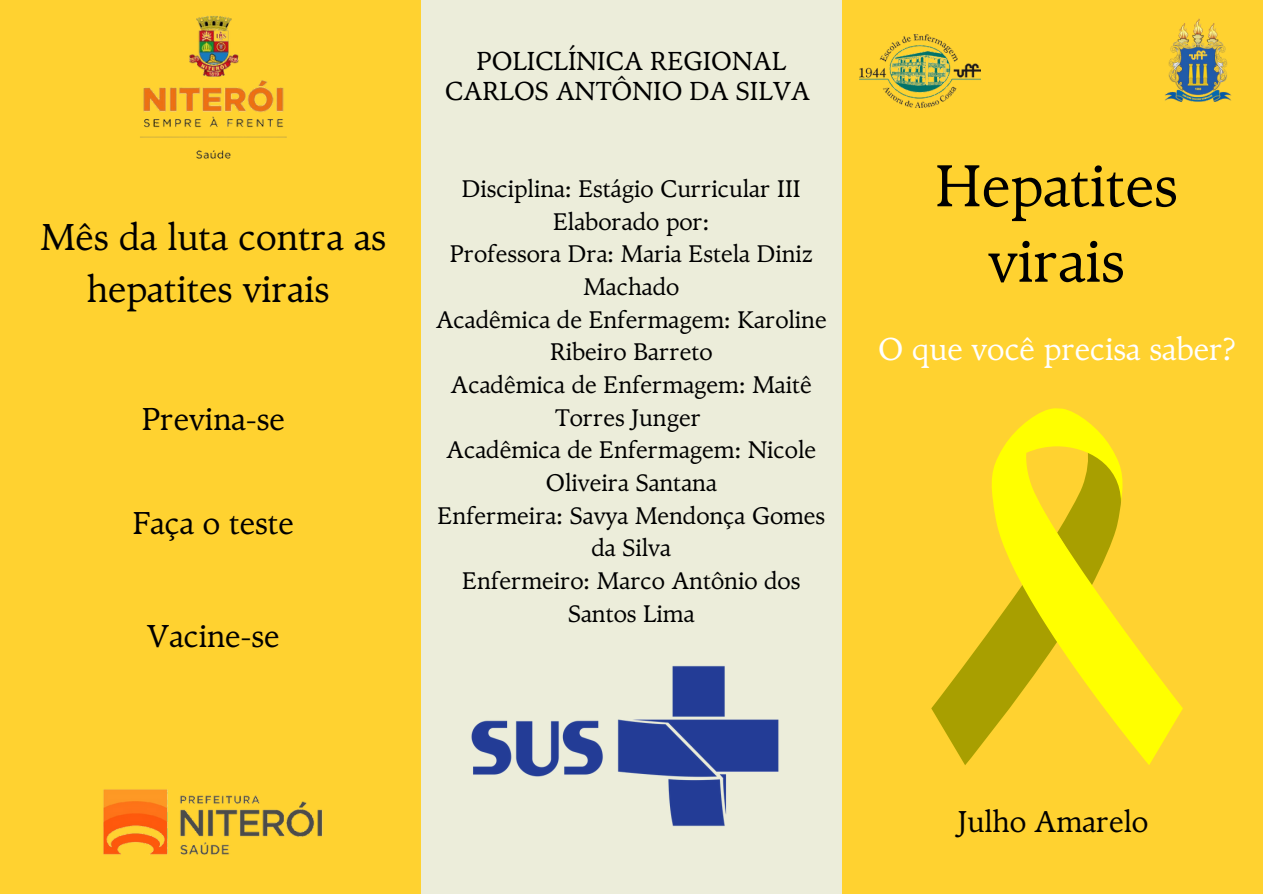
<style>
.page{position:relative;width:1263px;height:894px;background:#fff}
.page>*{position:absolute;margin:0;border:0;box-sizing:border-box;transform-origin:0 0}
.t1{font:58.8px/75.3px "TY Serif";color:#000;text-align:center}
.t2{font:37.2px/52.2px "TY Serif";color:#000;text-align:center}
.t3{font:31.5px "TY Serif";color:#000}
.t4{font:31.5px "TY Serif";color:#fff}
.t5{font:30px "TY Serif";color:#000}
.t6{font:25.95px/30.6px "TY Serif";color:#000;text-align:center}
.t7{font:24px/32.7px "TY Serif";color:#000;text-align:center}
</style>
<div class="page">
<div style="left:0;top:0;width:1263px;height:893px;background:#ffd230"></div>
<div style="left:421px;top:0;width:421px;height:893px;background:#ecedda"></div>
<img style="left:859px;top:34px;width:122px;height:74px">
<img style="left:1165px;top:18px;width:67px;height:84px">
<svg style="left:931px;top:632px;width:58px;height:133px;fill:#a89f00"></svg>
<svg style="left:989px;top:408px;width:194px;height:357px"></svg>
<img style="left:103px;top:789px;width:220px;height:66px">
<img style="left:140px;top:15px;width:147px;height:144px">
<img style="left:471px;top:665px;width:308px;height:162px">
<p class="t2" style="left:41px;top:210px;width:347px">Mês da luta contra as hepatites virais</p>
<h1 class="t3" style="left:142px;top:400px;width:145px">Previna-se</h1>
<h3 class="t3" style="left:133px;top:504px;width:162px">Faça o teste</h3>
<p class="t3" style="left:147px;top:617px;width:134px">Vacine-se</p>
<p class="t6" style="left:445px;top:45px;width:366px">POLICLÍNICA REGIONAL<br>CARLOS ANTÔNIO DA SILVA</p>
<p class="t7" style="left:462px;top:172px;width:340px">Disciplina: Estágio Curricular III</p>
<p class="t7" style="left:553px;top:205px;width:158px">Elaborado por:</p>
<p class="t7" style="left:450px;top:237px;width:365px">Professora Dra: Maria Estela Diniz<br>Machado</p>
<p class="t7" style="left:436px;top:303px;width:392px">Acadêmica de Enfermagem: Karoline<br>Ribeiro Barreto</p>
<p class="t7" style="left:451px;top:368px;width:362px">Acadêmica de Enfermagem: Maitê<br>Torres Junger</p>
<p class="t7" style="left:447px;top:433px;width:371px">Acadêmica de Enfermagem: Nicole<br>Oliveira Santana</p>
<p class="t7" style="left:437px;top:498px;width:389px">Enfermeira: Savya Mendonça Gomes da Silva</p>
<p class="t7" style="left:462px;top:564px;width:340px">Enfermeiro: Marco Antônio dos<br>Santos Lima</p>
<p class="t1" style="left:935px;top:148px;width:244px">Hepatites virais</p>
<h4 class="t4" style="left:878px;top:330px;width:360px">O que você precisa saber?</h4>
<p class="t5" style="left:958px;top:803px;width:192px">Julho Amarelo</p>
</div>
